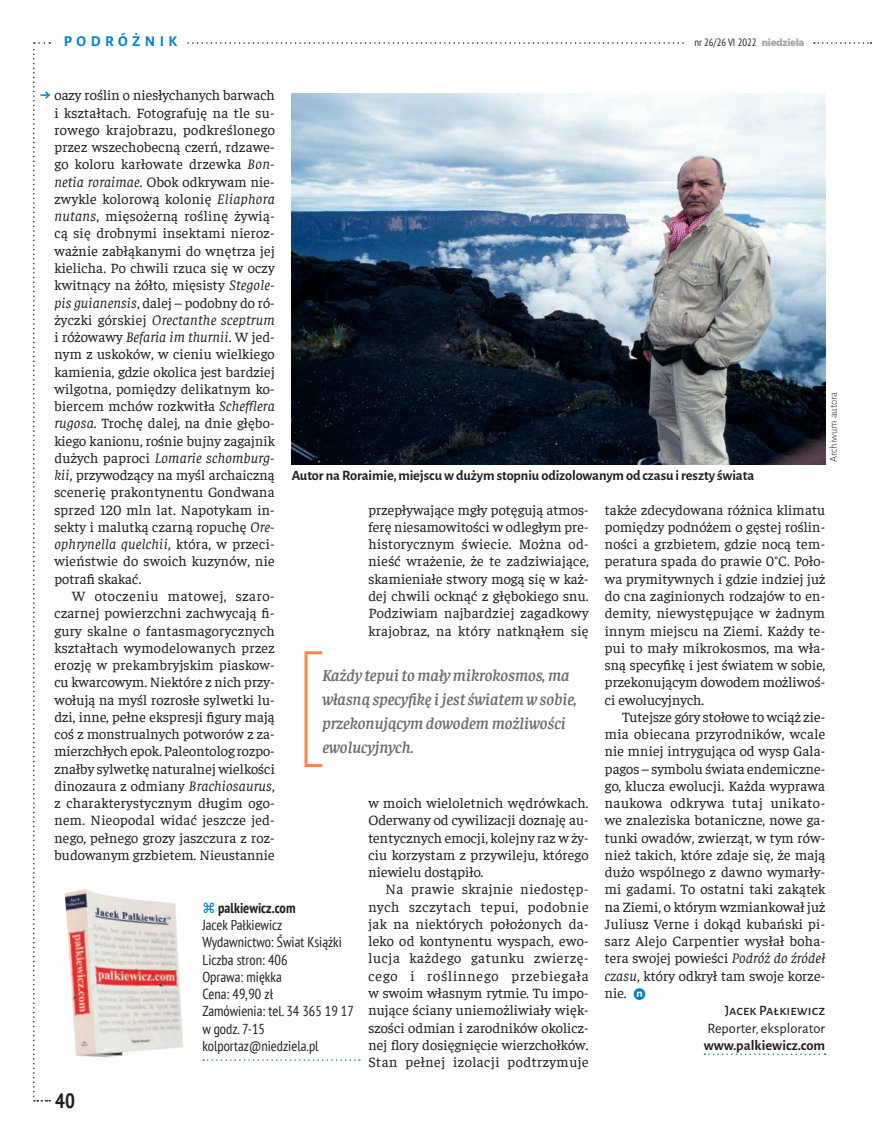
<style>
.page{position:relative;width:872px;height:1136px;background:#fff}
.page>*{position:absolute;margin:0;border:0;box-sizing:border-box;transform-origin:0 0}
.t1{font:700 condensed 20.7px "PT Sans";color:#231f20}
.t2{font:italic 600 16.5px/24px "Faustina";color:#6c6d70}
.t3{font:700 15px "Alegreya Sans";letter-spacing:.295em;color:#0082c9}
.t4{font:14.4px/17.2px "Faustina";letter-spacing:.01em;color:#231f20;text-align:justify}
.t5{font:condensed 14.4px/17.2px "PT Sans";color:#231f20}
.t6{font:14.4px "Alegreya Sans";letter-spacing:.005em;color:#231f20}
.t7{font:700 14.4px "Alegreya Sans";letter-spacing:.005em;color:#231f20}
.t8{font:700 condensed 14.4px "PT Sans";color:#231f20}
.t9{font:700 14.25px "Alegreya Sans";letter-spacing:-.005em;color:#231f20}
.t10{font:500 14.25px "Alegreya Sans SC";letter-spacing:.005em;color:#231f20}
.t11{font:condensed 10.5px "PT Sans";color:#231f20}
.t12{font:300 10.5px "Alegreya Sans";color:#231f20}
.s1{font-family:"Myriad Pro";font-weight:900;font-stretch:normal;font-size:10.8px;color:#a5a6aa}
.s2{font-style:italic}
.s3{font-family:"Mohave Sunday";color:#0082c9}
</style>
<div class="page">
<svg style="left:187px;top:42px;width:497px;height:2px"></svg>
<svg style="left:814px;top:42px;width:57px;height:2px"></svg>
<img style="left:65px;top:889px;width:118px;height:169px">
<svg style="left:203px;top:1059px;width:157px;height:1px"></svg>
<hr style="left:304px;top:651px;width:18px;height:3px;background:#f58844">
<hr style="left:304px;top:654px;width:3px;height:109px;background:#f58844">
<hr style="left:304px;top:763px;width:18px;height:3px;background:#f58844">
<svg style="left:33px;top:42px;width:18px;height:1059px"></svg>
<svg style="left:704px;top:1053px;width:121px;height:1px"></svg>
<img style="left:292px;top:94px;width:533px;height:370px">
<p class="t3" style="left:64px;top:30px;width:115px">podróżnik</p>
<p class="t11" style="left:694px;top:36px;width:112px">nr 26/26 VI 2022 <span class="s1">niedziela</span></p>
<p class="t4" style="left:54px;top:86px;width:222px">oazy roślin o niesłychanych barwach i kształtach. Fotografuję na tle su&shy;rowego krajobrazu, podkreślonego przez wszechobecną czerń, rdzawe&shy;go koloru karłowate drzewka <span class="s2">Bon&shy;netia roraimae</span>. Obok odkrywam nie&shy;zwykle kolorową kolonię <span class="s2">Eliaphora nutans</span>, mięsożerną roślinę żywią&shy;cą się drobnymi insektami nieroz&shy;ważnie zabłąkanymi do wnętrza jej kielicha. Po chwili rzuca się w oczy kwitnący na żółto, mięsisty <span class="s2">Stegole&shy;pis guianensis</span>, dalej – podobny do ró&shy;życzki górskiej <span class="s2">Orectanthe sceptrum </span>i różowawy <span class="s2">Befaria im thurnii</span>. W jed&shy;nym z uskoków, w cieniu wielkiego kamienia, gdzie okolica jest bardziej wilgotna, pomiędzy delikatnym ko&shy;biercem mchów rozkwitła <span class="s2">Schefflera rugosa</span>. Trochę dalej, na dnie głębo&shy;kiego kanionu, rośnie bujny zagajnik dużych paproci <span class="s2">Lomarie schomburg&shy;kii</span>, przywodzący na myśl archaiczną scenerię prakontynentu Gondwana sprzed 120 mln lat. Napotykam in&shy;sekty i malutką czarną ropuchę <span class="s2">Ore&shy;ophrynella quelchii</span>, która, w przeci&shy;wieństwie do swoich kuzynów, nie potrafi skakać.</p>
<p class="t4" style="left:54px;top:586px;width:222px;text-indent:17px">W otoczeniu matowej, szaro&shy;czarnej powierzchni zachwycają fi&shy;gury skalne o fantasmagorycznych kształtach wymodelowanych przez erozję w prekambryjskim piaskow&shy;cu kwarcowym. Niektóre z nich przy&shy;wołują na myśl rozrosłe sylwetki lu&shy;dzi, inne, pełne ekspresji figury mają coś z monstrualnych potworów z za&shy;mierzchłych epok. Paleontolog rozpo&shy;znałby sylwetkę naturalnej wielkości dinozaura z odmiany <span class="s2">Brachiosaurus</span>, z charakterystycznym długim ogo&shy;nem. Nieopodal widać jeszcze jed&shy;nego, pełnego grozy jaszczura z roz&shy;budowanym grzbietem. Nieustannie</p>
<p class="t12" style="left:826px;top:462px;width:71px;rotate:-90deg">Archiwum autora</p>
<p class="t9" style="left:292px;top:465px;width:464px">Autor na Roraimie, miejscu w dużym stopniu odizolowanym od czasu i reszty świata</p>
<p class="t4" style="left:605px;top:500px;width:222px">także zdecydowana różnica klimatu pomiędzy podnóżem o gęstej roślin&shy;ności a grzbietem, gdzie nocą tem&shy;peratura spada do prawie 0°C. Poło&shy;wa prymitywnych i gdzie indziej już do cna zaginionych rodzajów to en&shy;demity, niewystępujące w żadnym innym miejscu na Ziemi. Każdy te&shy;pui to mały mikrokosmos, ma wła&shy;sną specyfikę i jest światem w sobie, przekonującym dowodem możliwoś&shy;ci ewolucyjnych.</p>
<p class="t4" style="left:605px;top:707px;width:222px;text-indent:17px">Tutejsze góry stołowe to wciąż zie&shy;mia obiecana przyrodników, wcale nie mniej intrygująca od wysp Gala&shy;pagos – symbolu świata endemiczne&shy;go, klucza ewolucji. Każda wyprawa naukowa odkrywa tutaj unikato&shy;we znaleziska botaniczne, nowe ga&shy;tunki owadów, zwierząt, w tym rów&shy;nież takich, które zdaje się, że mają dużo wspólnego z dawno wymarły&shy;mi gadami. To ostatni taki zakątek na Ziemi, o którym wzmiankował już Juliusz Verne i dokąd kubański pi&shy;sarz Alejo Carpentier wysłał boha&shy;tera swojej powieści <span class="s2">Podróż do źródeł czasu</span>, który odkrył tam swoje korze&shy;nie. <span class="s3">&gt;&gt;n</span></p>
<p class="t10" style="left:724px;top:1000px;width:102px">Jacek Pałkiewicz</p>
<p class="t6" style="left:707px;top:1017px;width:119px">Reporter, eksplorator</p>
<p class="t7" style="left:703px;top:1034px;width:123px">www.palkiewicz.com</p>
<p class="t4" style="left:368px;top:500px;width:222px">przepływające mgły potęgują atmos&shy;ferę niesamowitości w odległym pre&shy;historycznym świecie. Można od&shy;nieść wrażenie, że te zadziwiające, skamieniałe stwory mogą się w każ&shy;dej chwili ocknąć z głębokiego snu.<br>Podziwiam najbardziej zagadkowy krajobraz, na który natknąłem się</p>
<p class="t2" style="left:322px;top:661px;width:256px">Każdy tepui to mały mikrokosmos, ma własną specyfikę i jest światem w sobie, przekonującym dowodem możliwości ewolucyjnych.</p>
<p class="t4" style="left:368px;top:793px;width:222px">w moich wieloletnich wędrówkach.<br>Oderwany od cywilizacji doznaję au&shy;tentycznych emocji, kolejny raz w ży&shy;ciu korzystam z przywileju, którego niewielu dostąpiło.</p>
<p class="t4" style="left:368px;top:879px;width:222px;text-indent:17px">Na prawie skrajnie niedostęp&shy;nych szczytach tepui, podobnie jak na niektórych położonych da&shy;leko od kontynentu wyspach, ewo&shy;lucja każdego gatunku zwierzę&shy;cego i roślinnego przebiegała w swoim własnym rytmie. Tu impo&shy;nujące ściany uniemożliwiały więk&shy;szości odmian i zarodników okolicz&shy;nej flory dosięgnięcie wierzchołków.<br>Stan pełnej izolacji podtrzymuje</p>
<p class="t8" style="left:218px;top:898px;width:79px">palkiewicz.com</p>
<p class="t5" style="left:202px;top:915px;width:153px">Jacek Pałkiewicz<br>Wydawnictwo: Świat Książki<br>Liczba stron: 406<br>Oprawa: miękka<br>Cena: 49,90 zł<br>Zamówienia: tel. 34 365 19 17 w godz. 7-15 kolportaz@niedziela.pl</p>
<h1 class="t1" style="left:55px;top:1086px;width:21px">40</h1>
</div>
